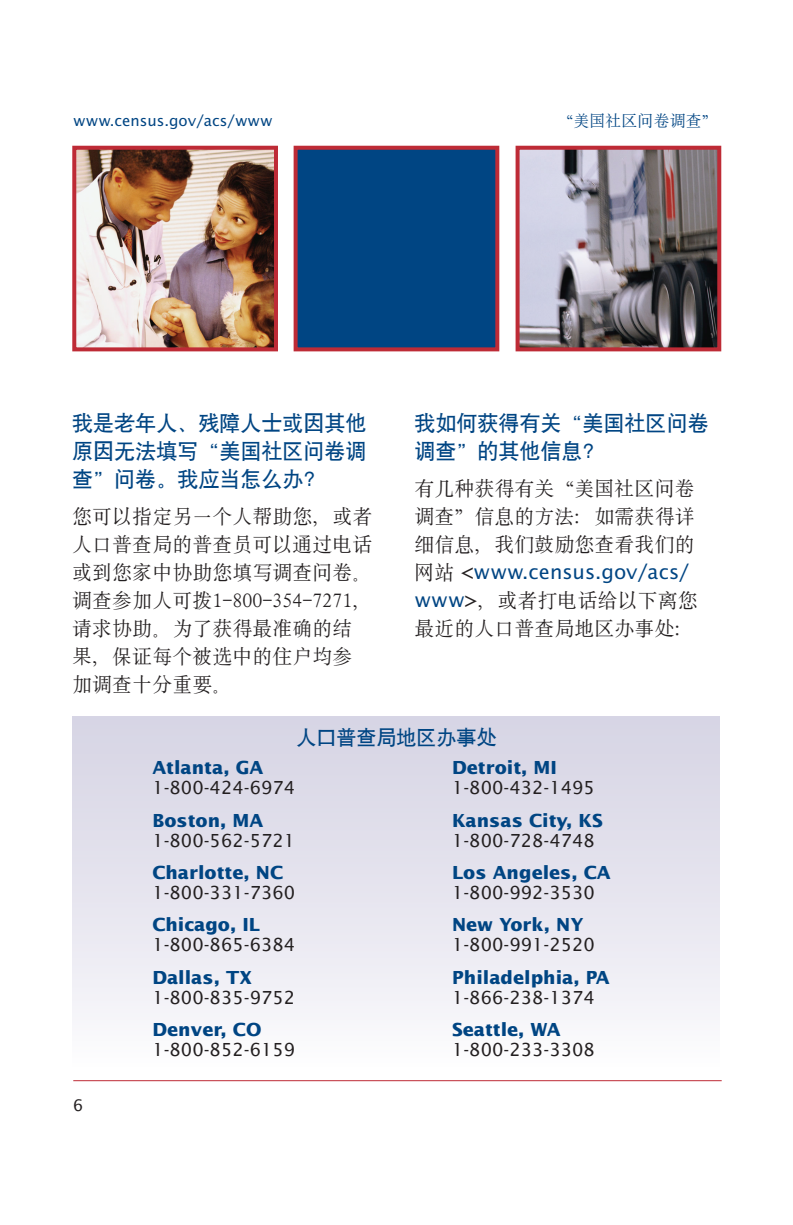
<style>
.page{position:relative;width:793px;height:1225px;background:#fff}
.page>*{position:absolute;margin:0;border:0;box-sizing:border-box;transform-origin:0 0}
.chin_heads{font:21px/28px "SIL Hei Med Jian";color:#004583;text-align:justify}
.t1{font:20px/28px "SIL Song Reg Jian";color:#231f20}
.t2{font:20px "SIL Hei Med Jian";color:#004583}
.phone_number_contact{font:18px/20px "Lucida Sans";color:#231f20}
.phone_number_contact-2{font:700 18px/20px "Lucida Sans";color:#004583}
.t3{font:16px "SIL Song Reg Jian";color:#004583}
.t4{font:15px "Lucida Sans";color:#004583}
.s1{font-family:"Lucida Sans"}
.s2{font-family:"Lucida Sans";color:#004583}
.s3{font-weight:700;color:#004583}
.s4{font-weight:400;color:#231f20}
</style>
<div class="page">
<hr style="left:73px;top:1080px;width:648px;height:1px;background:#be2b36">
<div style="left:72px;top:716px;width:647px;height:351px;background:linear-gradient(to bottom,#d4d2e3,#fafafc)"></div>
<img style="left:520px;top:151px;width:196px;height:195px">
<div style="left:515px;top:146px;width:206px;height:205px;border:4px solid #be2b36"></div>
<img style="left:77px;top:151px;width:196px;height:195px">
<div style="left:72px;top:146px;width:206px;height:205px;border:4px solid #be2b36"></div>
<div style="left:295px;top:148px;width:202px;height:201px;background:#004583"></div>
<div style="left:293px;top:146px;width:206px;height:205px;border:4px solid #be2b36"></div>
<p class="t4" style="left:73px;top:112px;width:201px">www.census.gov/acs/www</p>
<p class="t3" style="left:557px;top:110px;width:161px">“美国社区问卷调查”</p>
<p class="chin_heads" style="left:72px;top:407px;width:295px">我是老年人、残障人士或因其他原因无法填写“美国社区问卷调查”问卷。我应当怎么办？</p>
<p class="t1" style="left:72px;top:501px;width:301px">您可以指定另一个人帮助您，或者人口普查局的普查员可以通过电话或到您家中协助您填写调查问卷。调查参加人可拨1-800-354-7271，请求协助。为了获得最准确的结果，保证每个被选中的住户均参加调查十分重要。</p>
<p class="chin_heads" style="left:414px;top:407px;width:295px">我如何获得有关“美国社区问卷调查”的其他信息？</p>
<p class="t1" style="left:414px;top:473px;width:285px">有几种获得有关“美国社区问卷调查”信息的方法：如需获得详细信息，我们鼓励您查看我们的网站 <span class="s1">&lt;</span><span class="s2">www.census.gov/acs/ www</span><span class="s1">&gt;</span>，或者打电话给以下离您最近的人口普查局地区办事处：</p>
<p class="t2" style="left:296px;top:723px;width:201px">人口普查局地区办事处</p>
<p class="phone_number_contact" style="left:152px;top:758px;width:142px"><span class="s3">Atlanta, GA<br></span>1-800-424-6974</p>
<p class="phone_number_contact" style="left:152px;top:810px;width:144px"><span class="s3">Boston, MA<br></span>1-800-562-5 721</p>
<p class="phone_number_contact" style="left:152px;top:862px;width:144px"><span class="s3">Charlotte, NC<br></span>1-800-33 1-7360</p>
<p class="phone_number_contact" style="left:152px;top:915px;width:142px"><span class="s3">Chicago, IL<br></span>1-800-865 -63 84</p>
<p class="phone_number_contact" style="left:152px;top:967px;width:144px"><span class="s3">Dallas, TX<br></span>1-800-835-975 2</p>
<p class="phone_number_contact" style="left:152px;top:1020px;width:144px"><span class="s3">Denver, CO<br></span>1-800-85 2-6159</p>
<p class="phone_number_contact" style="left:452px;top:758px;width:140px"><span class="s3">Detroit, MI<br></span>1-800-43 2-1495</p>
<p class="phone_number_contact" style="left:452px;top:810px;width:152px"><span class="s3">Kansas City, KS<br></span>1-800-728-4748</p>
<p class="phone_number_contact-2" style="left:452px;top:863px;width:160px">Los Angeles, CA<br><span class="s4">1-800-992-353</span></p>
<p class="phone_number_contact" style="left:583px;top:882px;width:13px">0</p>
<p class="phone_number_contact" style="left:452px;top:915px;width:144px"><span class="s3">New York, NY<br></span>1-800-991-25 20</p>
<p class="phone_number_contact-2" style="left:452px;top:967px;width:159px">Philadelphia, PA<br><span class="s4">1-866-238-13 74</span></p>
<p class="phone_number_contact" style="left:452px;top:1020px;width:144px"><span class="s3">Seattle, WA<br></span>1-800-233-33 08</p>
</div>
